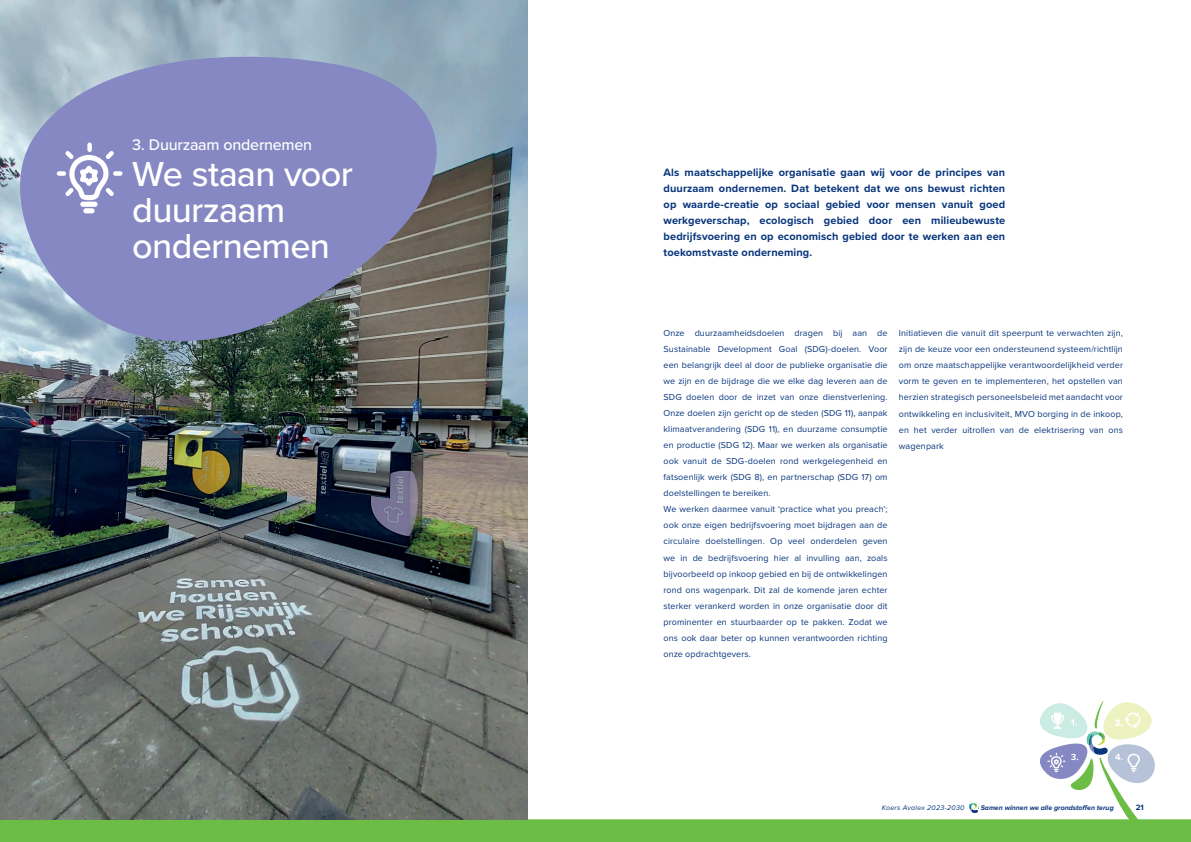
<style>
.page{position:relative;width:1191px;height:842px;background:#fff}
.page>*{position:absolute;margin:0;border:0;box-sizing:border-box;transform-origin:0 0}
.t1{font:500 36px/36px "Proxima Nova";letter-spacing:-.02em;color:#fff}
.t2{font:500 16px "Proxima Nova";letter-spacing:-.015em;color:#fff}
.t3{font:700 11px/16px "Proxima Nova";letter-spacing:.01em;color:#08357c;text-align:justify}
.t4{font:700 9.2px "Proxima Nova";color:#fff}
.t5{font:9px/16px "Proxima Nova";letter-spacing:.01em;color:#08357c}
.t6{font:700 8px "Proxima Nova";color:#08357c}
.t7{font:italic 700 7px "Proxima Nova";color:#08357c}
.t8{font:italic 7px "Proxima Nova";letter-spacing:.04em;color:#08357c}
</style>
<div class="page">
<img style="left:0;top:0;width:527px;height:693px">
<img style="left:0;top:47px;width:498px;height:404px">
<div style="left:87px;top:143px;width:5px;height:9px;background:#fff;border-radius:2px"></div>
<div style="left:57px;top:171px;width:9px;height:5px;background:#fff;border-radius:2px"></div>
<div style="left:113px;top:171px;width:9px;height:5px;background:#fff;border-radius:2px"></div>
<svg style="left:65px;top:151px;width:49px;height:49px"></svg>
<div style="left:80px;top:202px;width:18px;height:5px;background:#fff;border-radius:3px"></div>
<div style="left:83px;top:208px;width:12px;height:5px;background:#fff;border-radius:3px"></div>
<svg style="left:0;top:693px;width:1191px;height:149px"></svg>
<h2 class="t2" style="left:132px;top:133px;width:181px">3. Duurzaam ondernemen</h2>
<h1 class="t1" style="left:132px;top:155px;width:222px">We staan voor duurzaam ondernemen</h1>
<p class="t3" style="left:663px;top:164px;width:343px">Als maatschappelijke organisatie gaan wij voor de principes van duurzaam ondernemen. Dat betekent dat we ons bewust richten op waarde-creatie op sociaal gebied voor mensen vanuit goed werkgeverschap, ecologisch gebied door een milieubewuste bedrijfsvoering en op economisch gebied door te werken aan een toekomstvaste onderneming.</p>
<p class="t5" style="left:663px;top:325px;width:225px">Onze duurzaamheidsdoelen dragen bij aan de Sustainable Development Goal (SDG)-doelen. Voor een belangrijk deel al door de publieke organisatie die we zijn en de bijdrage die we elke dag leveren aan de SDG doelen door de inzet van onze dienstverlening.<br>Onze doelen zijn gericht op de steden (SDG 11), aanpak klimaatverandering (SDG 11), en duurzame consumptie en productie (SDG 12). Maar we werken als organisatie ook vanuit de SDG-doelen rond werkgelegenheid en fatsoenlijk werk (SDG 8), en partnerschap (SDG 17) om doelstellingen te bereiken.<br>We werken daarmee vanuit ‘practice what you preach’; ook onze eigen bedrijfsvoering moet bijdragen aan de circulaire doelstellingen. Op veel onderdelen geven we in de bedrijfsvoering hier al invulling aan, zoals bijvoorbeeld op inkoop gebied en bij de ontwikkelingen rond ons wagenpark. Dit zal de komende jaren echter sterker verankerd worden in onze organisatie door dit prominenter en stuurbaarder op te pakken. Zodat we ons ook daar beter op kunnen verantwoorden richting onze opdrachtgevers.</p>
<p class="t5" style="left:899px;top:325px;width:225px;text-align:justify">Initiatieven die vanuit dit speerpunt te verwachten zijn, zijn de keuze voor een ondersteunend systeem/richtlijn om onze maatschappelijke verantwoordelijkheid verder vorm te geven en te implementeren, het opstellen van herzien strategisch personeelsbeleid met aandacht voor ontwikkeling en inclusiviteit, MVO borging in de inkoop, en het verder uitrollen van de elektrisering van ons wagenpark</p>
<p class="t4" style="left:1115px;top:716px;width:10px">2.</p>
<p class="t8" style="left:882px;top:802px;width:84px">Koers Avalex 2023-2030</p>
<p class="t7" style="left:980px;top:804px;width:135px">Samen winnen we alle grondstoffen terug</p>
<p class="t6" style="left:1135px;top:801px;width:10px">21</p>
</div>
